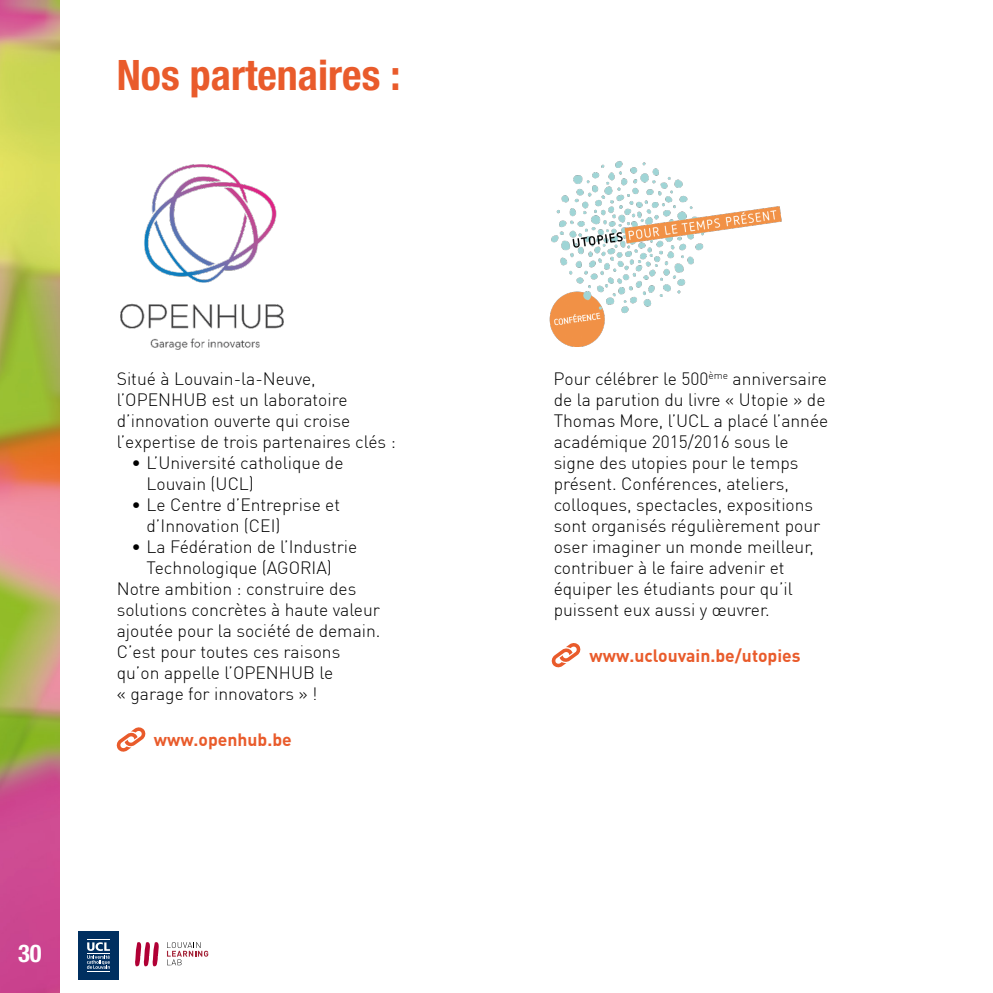
<style>
.page{position:relative;width:993px;height:993px;background:#fff}
.page>*{position:absolute;margin:0;border:0;box-sizing:border-box;transform-origin:0 0}
.t1{font:700 condensed 42px "Helvetica Neue LT Pro";color:#e95b2b}
.t2{font:700 condensed 24.5px "Helvetica Neue LT Pro";color:#fff}
.t3{font:300 17.5px/21px "DIN Pro";color:#000}
.t4{font:700 17.5px "DIN Pro";color:#e95b2b}
</style>
<div class="page">
<img style="left:0;top:0;width:59px;height:992px">
<svg style="left:167px;top:942px;width:41px;height:22px"></svg>
<svg style="left:135px;top:942px;width:24px;height:23px"></svg>
<div style="left:78px;top:930px;width:40px;height:49px;background:#002f60"></div>
<svg style="left:87px;top:939px;width:23px;height:30px"></svg>
<img style="left:120px;top:164px;width:163px;height:186px">
<img style="left:549px;top:161px;width:233px;height:186px">
<svg style="left:551px;top:643px;width:30px;height:25px"></svg>
<svg style="left:116px;top:727px;width:30px;height:25px"></svg>
<h1 class="t1" style="left:117px;top:49px;width:285px">Nos partenaires :</h1>
<p class="t3" style="left:117px;top:367px;width:280px">Situé à Louvain-la-Neuve, l’OPENHUB est un laboratoire d’innovation ouverte qui croise l’expertise de trois partenaires clés :</p>
<p class="t3" style="left:146px;top:451px;width:198px;text-indent:-15px">• L’Université catholique de<br>Louvain (UCL)</p>
<p class="t3" style="left:146px;top:493px;width:195px;text-indent:-15px">• Le Centre d’Entreprise et d’Innovation (CEI)</p>
<p class="t3" style="left:132px;top:535px;width:227px">• La Fédération de l’Industrie</p>
<p class="t3" style="left:146px;top:556px;width:187px">Technologique (AGORIA)</p>
<p class="t3" style="left:117px;top:577px;width:241px">Notre ambition : construire des</p>
<p class="t3" style="left:117px;top:598px;width:265px">solutions concrètes à haute valeur</p>
<p class="t3" style="left:117px;top:619px;width:265px">ajoutée pour la société de demain.</p>
<p class="t3" style="left:117px;top:640px;width:225px">C’est pour toutes ces raisons</p>
<p class="t3" style="left:117px;top:661px;width:218px">qu’on appelle l’OPENHUB le</p>
<p class="t3" style="left:117px;top:682px;width:202px">« garage for innovators » !</p>
<p class="t4" style="left:154px;top:727px;width:139px">www.openhub.be</p>
<h2 class="t2" style="left:18px;top:938px;width:25px">30</h2>
<p class="t3" style="left:553px;top:367px;width:276px">Pour célébrer le 500<sup>ème</sup> anniversaire de la parution du livre « Utopie » de Thomas More, l’UCL a placé l’année académique 2015/2016 sous le signe des utopies pour le temps présent. Conférences, ateliers, colloques, spectacles, expositions sont organisés régulièrement pour oser imaginer un monde meilleur, contribuer à le faire advenir et équiper les étudiants pour qu’il puissent eux aussi y œuvrer.</p>
<p class="t4" style="left:589px;top:643px;width:212px">www.uclouvain.be/utopies</p>
</div>
